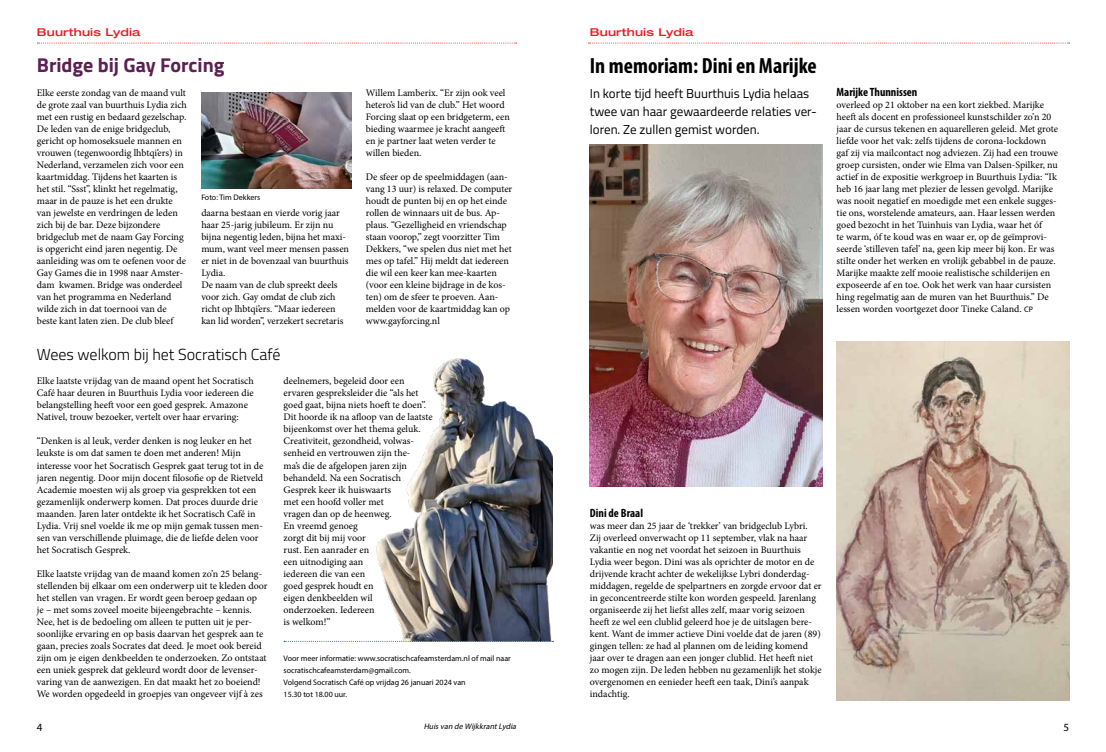
<style>
.page{position:relative;width:1106px;height:752px;background:#fff}
.page>*{position:absolute;margin:0;border:0;box-sizing:border-box;transform-origin:0 0}
.t1{font:700 condensed 22px "Myriad Pro";color:#000}
.t2{font:700 20px "Titillium";color:#5d1e53}
.t3{font:300 16px "Titillium";color:#000}
.t4{font:13px/18px "Titillium";color:#000}
.t5{font:700 condensed 12px "Myriad Pro";color:#000}
.t6{font:11px "Myriad Pro";color:#000}
.t7{font:500 expanded 10.8px "Helvetica Neue LT Std";letter-spacing:.015em;color:#ed1d24;scale:1.08 1}
.t8{font:10px/12px "Minion Pro";letter-spacing:-.005em;color:#000}
.t9{font:8px/12px "Myriad Pro";color:#000}
.t10{font:italic 8px "Myriad Pro";color:#000}
.s1{font-family:"Myriad Pro";font-size:8px}
</style>
<div class="page">
<svg style="left:37px;top:43px;width:479px;height:1px"></svg>
<svg style="left:588px;top:43px;width:481px;height:1px"></svg>
<img style="left:201px;top:92px;width:150px;height:96px">
<img style="left:590px;top:144px;width:232px;height:342px">
<img style="left:836px;top:342px;width:233px;height:358px">
<img style="left:376px;top:358px;width:177px;height:282px">
<svg style="left:284px;top:640px;width:269px;height:1px"></svg>
<p class="t7" style="left:37px;top:25px;width:97px">Buurthuis Lydia</p>
<p class="t7" style="left:590px;top:25px;width:97px">Buurthuis Lydia</p>
<h2 class="t2" style="left:37px;top:50px;width:189px">Bridge bij Gay Forcing</h2>
<h1 class="t1" style="left:590px;top:53px;width:228px">In memoriam: Dini en Marijke</h1>
<p class="t8" style="left:37px;top:87px;width:151px">Elke eerste zondag van de maand vult de grote zaal van buurthuis Lydia zich met een rustig en bedaard gezelschap.<br>De leden van de enige bridgeclub, gericht op homoseksuele mannen en vrouwen (tegenwoordig lhbtqi’ers) in Nederland, verzamelen zich voor een kaartmiddag. Tijdens het kaarten is het stil. “Ssst”, klinkt het regelmatig, maar in de pauze is het een drukte van jewelste en verdringen de leden zich bij de bar. Deze bijzondere bridgeclub met de naam Gay Forcing is opgericht eind jaren negentig. De aanleiding was om te oefenen voor de Gay Games die in 1998 naar Amster&shy;dam kwamen. Bridge was onderdeel van het programma en Nederland wilde zich in dat toernooi van de beste kant laten zien. De club bleef</p>
<p class="t9" style="left:201px;top:191px;width:60px">Foto: Tim Dekkers</p>
<p class="t8" style="left:201px;top:207px;width:149px">daarna bestaan en vierde vorig jaar haar 25-jarig jubileum. Er zijn nu bijna negentig leden, bijna het maxi&shy;mum, want veel meer mensen passen er niet in de bovenzaal van buurthuis<br>Lydia.<br>De naam van de club spreekt deels voor zich. Gay omdat de club zich richt op lhbtqi’ers. “Maar iedereen kan lid worden”, verzekert secretaris</p>
<h3 class="t3" style="left:37px;top:343px;width:245px">Wees welkom bij het Socratisch Café</h3>
<p class="t8" style="left:366px;top:87px;width:146px">Willem Lamberix. “Er zijn ook veel hetero’s lid van de club.” Het woord<br>Forcing slaat op een bridgeterm, een bieding waarmee je kracht aangeeft en je partner laat weten verder te willen bieden.</p>
<p class="t8" style="left:366px;top:171px;width:148px">De sfeer op de speelmiddagen (aan&shy;vang 13 uur) is relaxed. De computer houdt de punten bij en op het einde rollen de winnaars uit de bus. Ap&shy;plaus. “Gezelligheid en vriendschap staan voorop,” zegt voorzitter Tim Dekkers, “we spelen dus niet met het mes op tafel.” Hij meldt dat iedereen die wil een keer kan mee-kaarten (voor een kleine bijdrage in de kos&shy;ten) om de sfeer te proeven. Aan&shy;melden voor de kaartmiddag kan op www.gayforcing.nl</p>
<p class="t8" style="left:37px;top:375px;width:218px">Elke laatste vrijdag van de maand opent het Socratisch Café haar deuren in Buurthuis Lydia voor iedereen die belangstelling heeft voor een goed gesprek. Amazone Nativel, trouw bezoeker, vertelt over haar ervaring:</p>
<p class="t8" style="left:37px;top:435px;width:228px">“Denken is al leuk, verder denken is nog leuker en het leukste is om dat samen te doen met anderen! Mijn interesse voor het Socratisch Gesprek gaat terug tot in de jaren negentig. Door mijn docent filosofie op de Rietveld Academie moesten wij als groep via gesprekken tot een gezamenlijk onderwerp komen. Dat proces duurde drie maanden. Jaren later ontdekte ik het Socratisch Café in Lydia. Vrij snel voelde ik me op mijn gemak tussen men&shy;sen van verschillende pluimage, die de liefde delen voor het Socratisch Gesprek.</p>
<p class="t8" style="left:37px;top:567px;width:232px">Elke laatste vrijdag van de maand komen zo’n 25 belang&shy;stellenden bij elkaar om een onderwerp uit te kleden door het stellen van vragen. Er wordt geen beroep gedaan op<br>je – met soms zoveel moeite bijeengebrachte – kennis.<br>Nee, het is de bedoeling om alleen te putten uit je per&shy;soonlijke ervaring en op basis daarvan het gesprek aan te gaan, precies zoals Socrates dat deed. Je moet ook bereid zijn om je eigen denkbeelden te onderzoeken. Zo ontstaat een uniek gesprek dat gekleurd wordt door de levenser&shy;varing van de aanwezigen. En dat maakt het zo boeiend!<br>We worden opgedeeld in groepjes van ongeveer vijf à zes</p>
<p class="t8" style="left:283px;top:375px;width:150px">deelnemers, begeleid door een ervaren gespreksleider die “als het goed gaat, bijna niets hoeft te doen”.<br>Dit hoorde ik na afloop van de laatste bijeenkomst over het thema geluk.<br>Creativiteit, gezondheid, volwas&shy;senheid en vertrouwen zijn the-<br>ma’s die de afgelopen jaren zijn behandeld. Na een Socratisch<br>Gesprek keer ik huiswaarts<br>met een hoofd voller met<br>vragen dan op de heenweg.<br>En vreemd genoeg<br>zorgt dit bij mij voor<br>rust. Een aanrader en<br>een uitnodiging aan<br>iedereen die van een<br>goed gesprek houdt en<br>eigen denkbeelden wil<br>onderzoeken. Iedereen<br>is welkom!”</p>
<p class="t9" style="left:283px;top:651px;width:229px">Voor meer informatie: www.socratischcafeamsterdam.nl of mail naar socratischcafeamsterdam@gmail.com.<br>Volgend Socratisch Café op vrijdag 26 januari 2024 van<br>15.30 tot 18.00 uur.</p>
<h3 class="t4" style="left:590px;top:84px;width:228px">In korte tijd heeft Buurthuis Lydia helaas twee van haar gewaardeerde relaties ver&shy;loren. Ze zullen gemist worden.</h3>
<p class="t5" style="left:590px;top:505px;width:55px">Dini de Braal</p>
<p class="t8" style="left:590px;top:519px;width:233px">was meer dan 25 jaar de ‘trekker’ van bridgeclub Lybri.<br>Zij overleed onverwacht op 11 september, vlak na haar vakantie en nog net voordat het seizoen in Buurthuis Lydia weer begon. Dini was als oprichter de motor en de drijvende kracht achter de wekelijkse Lybri donderdag&shy;middagen, regelde de spelpartners en zorgde ervoor dat er in geconcentreerde stilte kon worden gespeeld. Jarenlang organiseerde zij het liefst alles zelf, maar vorig seizoen heeft ze wel een clublid geleerd hoe je de uitslagen bere&shy;kent. Want de immer actieve Dini voelde dat de jaren (89) gingen tellen: ze had al plannen om de leiding komend jaar over te dragen aan een jonger clublid. Het heeft niet zo mogen zijn. De leden hebben nu gezamenlijk het stokje overgenomen en eenieder heeft een taak, Dini’s aanpak indachtig.</p>
<p class="t5" style="left:836px;top:85px;width:82px">Marijke Thunnissen</p>
<p class="t8" style="left:836px;top:99px;width:223px">overleed op 21 oktober na een kort ziekbed. Marijke heeft als docent en professioneel kunstschilder zo’n 20 jaar de cursus tekenen en aquarelleren geleid. Met grote liefde voor het vak: zelfs tijdens de corona-lockdown gaf zij via mailcontact nog adviezen. Zij had een trouwe groep cursisten, onder wie Elma van Dalsen-Spilker, nu actief in de expositie werkgroep in Buurthuis Lydia: “Ik heb 16 jaar lang met plezier de lessen gevolgd. Marijke was nooit negatief en moedigde met een enkele sugges&shy;tie ons, worstelende amateurs, aan. Haar lessen werden goed bezocht in het Tuinhuis van Lydia, waar het óf<br>te warm, óf te koud was en waar er, op de geïmprovi&shy;seerde ‘stilleven tafel’ na, geen kip meer bij kon. Er was stilte onder het werken en vrolijk gebabbel in de pauze.<br>Marijke maakte zelf mooie realistische schilderijen en exposeerde af en toe. Ook het werk van haar cursisten hing regelmatig aan de muren van het Buurthuis.” De lessen worden voortgezet door Tineke Caland. <span class="s1">CP</span></p>
<p class="t6" style="left:37px;top:720px;width:7px">4</p>
<p class="t10" style="left:423px;top:721px;width:96px">Huisvan de Wij kkrantLydia</p>
<p class="t6" style="left:1063px;top:720px;width:7px">5</p>
</div>
